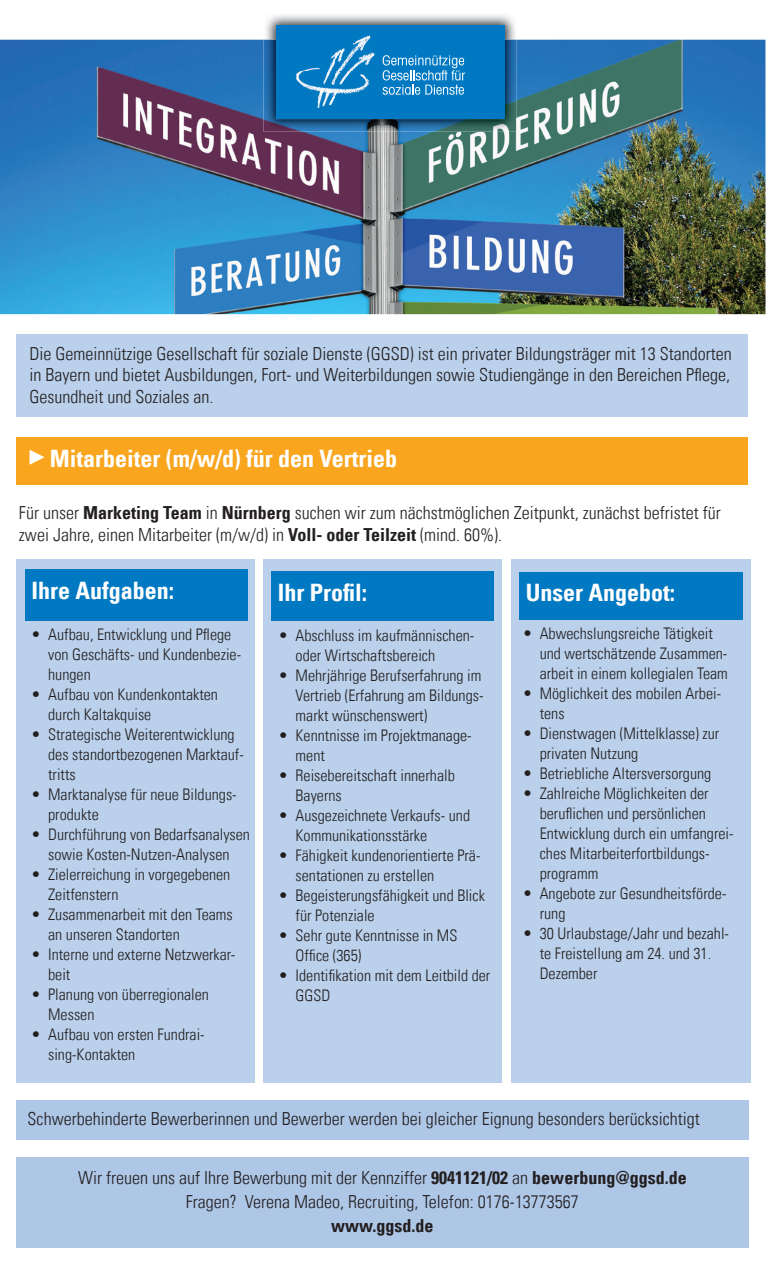
<style>
.page{position:relative;width:766px;height:1276px;background:#fff}
.page>*{position:absolute;margin:0;border:0;box-sizing:border-box;transform-origin:0 0}
.t1{font:24px "Univers Com 67 Bold Cond";color:#fff}
.t2{font:18px/21.6px "Univers Com 47 Light Cond";color:#231f20;text-align:justify}
.t3{font:18px "Univers Com 67 Bold Cond";color:#231f20}
.t4{font:16px/20px "Univers Com 47 Light Cond";color:#231f20}
.s1{font-family:"Univers Com 67 Bold Cond"}
</style>
<div class="page">
<img style="left:0;top:40px;width:765px;height:274px">
<div style="left:16px;top:334px;width:731px;height:83px;background:#bad0eb"></div>
<div style="left:510px;top:559px;width:240px;height:524px;background:#bad0eb"></div>
<div style="left:519px;top:572px;width:223px;height:48px;background:#0079c2"></div>
<div style="left:16px;top:437px;width:731px;height:48px;background:#f9a51d"></div>
<svg style="left:30px;top:450px;width:15px;height:15px"></svg>
<div style="left:16px;top:1157px;width:732px;height:90px;background:#aec7e7"></div>
<div style="left:263px;top:559px;width:238px;height:524px;background:#bad0eb"></div>
<div style="left:271px;top:571px;width:222px;height:49px;background:#0079c2"></div>
<div style="left:16px;top:559px;width:239px;height:524px;background:#bad0eb"></div>
<div style="left:25px;top:569px;width:222px;height:51px;background:#0079c2"></div>
<img style="left:263px;top:15px;width:253px;height:117px">
<div style="left:276px;top:26px;width:228px;height:93px;background:#0079c2"></div>
<svg style="left:382px;top:55px;width:83px;height:40px"></svg>
<img style="left:296px;top:35px;width:79px;height:73px">
<div style="left:16px;top:1100px;width:733px;height:39px;background:#aec7e7"></div>
<p class="t2" style="left:30px;top:343px;width:703px">Die Gemeinnützige Gesellschaft für soziale Dienste (GGSD) ist ein privater Bildungsträger mit 13 Standorten in Bayern und bietet Ausbildungen, Fort- und Weiterbildungen sowie Studiengänge in den Bereichen Pflege, Gesundheit und Soziales an.</p>
<h1 class="t1" style="left:50px;top:444px;width:349px">Mitarbeiter (m/w/d) für den Vertrieb</h1>
<p class="t2" style="left:19px;top:502px;width:703px">Für unser <span class="s1">Marketing Team</span> in <span class="s1">Nürnberg</span> suchen wir zum nächstmöglichen Zeitpunkt, zunächst befristet für zwei Jahre, einen Mitarbeiter (m/w/d) in <span class="s1">Voll- oder Teilzeit</span> (mind. 60%).</p>
<h1 class="t1" style="left:31px;top:576px;width:144px">Ihre Aufgaben:</h1>
<p class="t4" style="left:48px;top:624px;width:194px;text-indent:-17px">• Aufbau, Entwicklung und Pflege von Geschäfts- und Kundenbezie&shy;hungen</p>
<p class="t4" style="left:48px;top:684px;width:171px;text-indent:-17px">• Aufbau von Kundenkontakten durch Kaltakquise</p>
<p class="t4" style="left:48px;top:724px;width:197px;text-indent:-17px">• Strategische Weiterentwicklung des standortbezogenen Marktauf&shy;tritts</p>
<p class="t4" style="left:48px;top:784px;width:190px;text-indent:-17px">• Marktanalyse für neue Bildungs&shy;produkte</p>
<p class="t4" style="left:31px;top:824px;width:220px;text-align:center">• Durchführung von Bedarfsanalysen sowie Kosten-Nutzen-Analysen</p>
<p class="t4" style="left:48px;top:864px;width:184px;text-indent:-17px">• Zielerreichung in vorgegebenen<br>Zeitfenstern</p>
<p class="t4" style="left:48px;top:904px;width:186px;text-indent:-17px">• Zusammenarbeit mit den Teams an unseren Standorten</p>
<p class="t4" style="left:48px;top:944px;width:188px;text-indent:-17px">• Interne und externe Netzwerkar&shy;beit</p>
<p class="t4" style="left:48px;top:984px;width:162px;text-indent:-17px">• Planung von überregionalen<br>Messen</p>
<p class="t4" style="left:48px;top:1024px;width:158px;text-indent:-17px">• Aufbau von ersten Fundrai&shy;sing-Kontakten</p>
<h1 class="t1" style="left:277px;top:578px;width:91px">Ihr Profil:</h1>
<p class="t4" style="left:295px;top:625px;width:180px;text-indent:-17px">• Abschluss im kaufmännischen&shy;oder Wirtschaftsbereich</p>
<p class="t4" style="left:295px;top:665px;width:189px;text-indent:-17px">• Mehrjährige Berufserfahrung im<br>Vertrieb (Erfahrung am Bildungs&shy;markt wünschenswert)</p>
<p class="t4" style="left:295px;top:725px;width:177px;text-indent:-17px">• Kenntnisse im Projektmanage&shy;ment</p>
<p class="t4" style="left:295px;top:765px;width:161px;text-indent:-17px">• Reisebereitschaft innerhalb<br>Bayerns</p>
<p class="t4" style="left:295px;top:805px;width:176px;text-indent:-17px">• Ausgezeichnete Verkaufs- und<br>Kommunikationsstärke</p>
<p class="t4" style="left:295px;top:845px;width:186px;text-indent:-17px">• Fähigkeit kundenorientierte Prä&shy;sentationen zu erstellen</p>
<p class="t4" style="left:295px;top:885px;width:191px;text-indent:-17px">• Begeisterungsfähigkeit und Blick für Potenziale</p>
<p class="t4" style="left:295px;top:925px;width:163px;text-indent:-17px">• Sehr gute Kenntnisse in MS<br>Office (365)</p>
<p class="t4" style="left:295px;top:965px;width:196px;text-indent:-17px">• Identifikation mit dem Leitbild der<br>GGSD</p>
<h1 class="t1" style="left:525px;top:578px;width:151px">Unser Angebot:</h1>
<p class="t4" style="left:539px;top:623px;width:190px;text-indent:-17px">• Abwechslungsreiche Tätigkeit und wertschätzende Zusammen&shy;arbeit in einem kollegialen Team</p>
<p class="t4" style="left:539px;top:683px;width:183px;text-indent:-17px">• Möglichkeit des mobilen Arbei&shy;tens</p>
<p class="t4" style="left:539px;top:723px;width:181px;text-indent:-17px">• Dienstwagen (Mittelklasse) zur privaten Nutzung</p>
<p class="t4" style="left:522px;top:763px;width:190px">• Betriebliche Altersversorgung</p>
<p class="t4" style="left:539px;top:783px;width:195px;text-indent:-17px">• Zahlreiche Möglichkeiten der beruflichen und persönlichen<br>Entwicklung durch ein umfangrei&shy;ches Mitarbeiterfortbildungs&shy;programm</p>
<p class="t4" style="left:539px;top:883px;width:188px;text-indent:-17px">• Angebote zur Gesundheitsförde&shy;rung</p>
<p class="t4" style="left:539px;top:923px;width:191px;text-indent:-17px">• 30 Urlaubstage/Jahr und bezahl&shy;te Freistellung am 24. und 31.<br>Dezember</p>
<p class="t2" style="left:28px;top:1107px;width:673px">Schwerbehinderte Bewerberinnen und Bewerber werden bei gleicher Eignung besonders berücksichtigt</p>
<p class="t2" style="left:78px;top:1165px;width:610px;line-height:24px;text-align:center">Wir freuen uns auf Ihre Bewerbung mit der Kennziffer <span class="s1">9041121/02</span> an <span class="s1">bewerbung@ggsd.de<br></span>Fragen? Verena Madeo, Recruiting, Telefon: 0176-13773567</p>
<p class="t3" style="left:331px;top:1214px;width:104px">www.ggsd.de</p>
</div>
